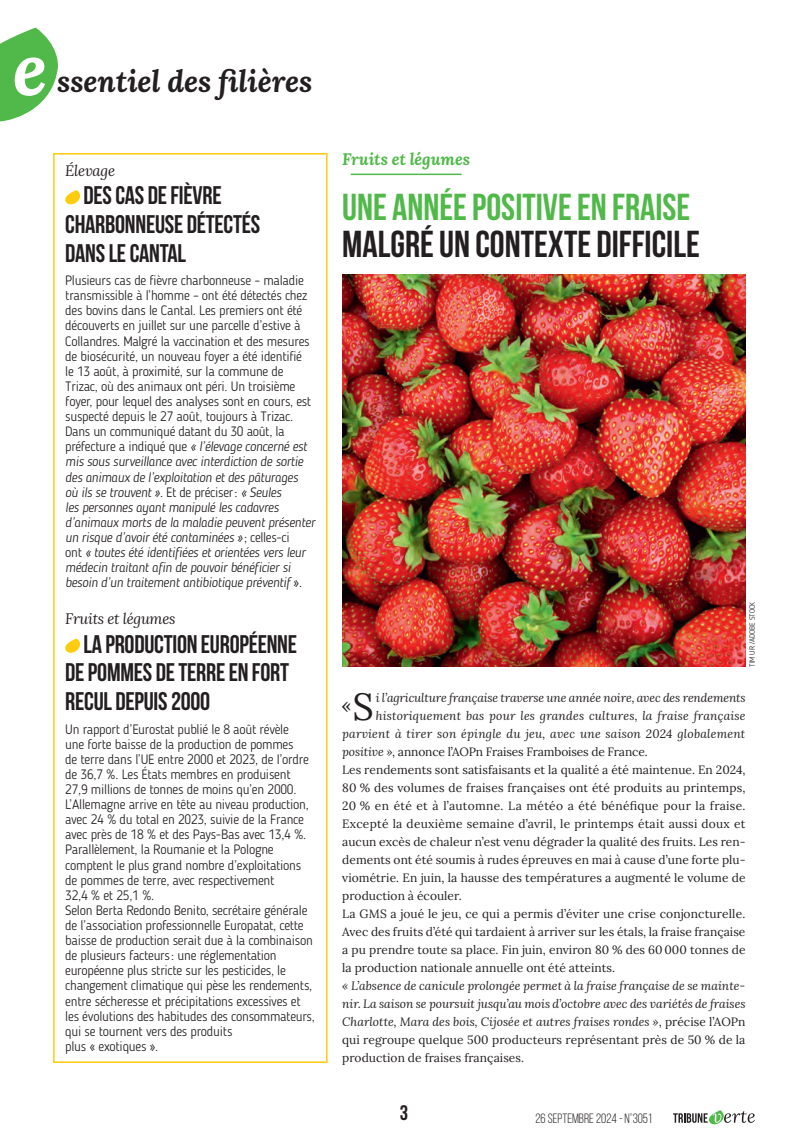
<style>
.page{position:relative;width:808px;height:1148px;background:#fff}
.page>*{position:absolute;margin:0;border:0;box-sizing:border-box;transform-origin:0 0}
.t1{font:italic 700 73.5px "Lora";color:#fff}
.t2{font:700 37.5px "Bebas Neue";color:#231f20}
.t3{font:700 37.5px "Bebas Neue";color:#50b949}
.t4{font:italic 700 30px "Lora";letter-spacing:-.005em;color:#231f20}
.t5{font:700 25.5px/28.7px "Bebas Neue";letter-spacing:-.01em;color:#231f20}
.t6{font:700 21px "Bebas Neue";color:#231f20}
.t7{font:18.9px "Lora";color:#231f20}
.t8{font:italic 700 16.5px "Lora";letter-spacing:-.005em;color:#50b949}
.t9{font:italic 15px "Lora";letter-spacing:-.015em;color:#231f20}
.t10{font:300 13.5px/15.1px "Blogger Sans";letter-spacing:-.015em;color:#231f20}
.t11{font:13.5px "Bebas Neue";color:#231f20}
.t12{font:12px "Lora";letter-spacing:.005em;color:#231f20}
.t13{font:italic 12px/18px "Lora";letter-spacing:.005em;color:#231f20;text-align:justify}
.t14{font:12px "Lora";letter-spacing:.025em;color:#231f20}
.t15{font:300 7.5px "Blogger Sans";letter-spacing:-.005em;color:#231f20}
.s1{font-style:italic}
.s2{font-size:37.65px}
.s3{font-style:normal}
</style>
<div class="page">
<svg style="left:65px;top:190px;width:15px;height:14px"></svg>
<svg style="left:65px;top:639px;width:15px;height:14px"></svg>
<div style="left:53px;top:153px;width:274px;height:910px;border:2px solid #fecc0e"></div>
<hr style="left:351px;top:174px;width:110px;height:1px;background:#50b949">
<img style="left:342px;top:275px;width:403px;height:392px">
<svg style="left:0;top:28px;width:58px;height:93px"></svg>
<svg style="left:673px;top:1110px;width:82px;height:14px"></svg>
<h1 class="t1" style="left:13px;top:16px;width:36px">e</h1>
<h3 class="t4" style="left:57px;top:60px;width:257px">ssentiel des filières</h3>
<p class="t9" style="left:65px;top:160px;width:51px">Élevage</p>
<h3 class="t5" style="left:65px;top:181px;width:197px;text-indent:18px">DES CAS DE FIÈVRE<br>CHARBONNEUSE DÉTECTÉS<br>DANS LE CANTAL</h3>
<p class="t10" style="left:65px;top:273px;width:251px">Plusieurs cas de fièvre charbonneuse – maladie transmissible à l’homme – ont été détectés chez des bovins dans le Cantal. Les premiers ont été découverts en juillet sur une parcelle d’estive à Collandres. Malgré la vaccination et des mesures de biosécurité, un nouveau foyer a été identifié<br>le 13 août, à proximité, sur la commune de Trizac, où des animaux ont péri. Un troisième foyer, pour lequel des analyses sont en cours, est suspecté depuis le 27 août, toujours à Trizac.<br>Dans un communiqué datant du 30 août, la préfecture a indiqué que <span class="s1">« l’élevage concerné est mis sous surveillance avec interdiction de sortie des animaux de l’exploitation et des pâturages<br>où ils se trouvent »</span>. Et de préciser: <span class="s1">« Seules<br>les personnes ayant manipulé les cadavres d’animaux morts de la maladie peuvent présenter un risque d’avoir été contaminées »</span>; celles-ci<br>ont <span class="s1">« toutes été identifiées et orientées vers leur médecin traitant afin de pouvoir bénéficier si besoin d’un traitement antibiotique préventif</span> ».</p>
<p class="t9" style="left:65px;top:609px;width:112px">Fruits et légumes</p>
<h3 class="t5" style="left:65px;top:629px;width:233px;text-indent:18px">LA PRODUCTION EUROPÉENNE<br>DE POMMES DE TERRE EN FORT<br>RECUL DEPUIS 2000</h3>
<p class="t10" style="left:65px;top:721px;width:251px">Un rapport d’Eurostat publié le 8 août révèle<br>une forte baisse de la production de pommes<br>de terre dans l’UE entre 2000 et 2023, de l’ordre de 36,7 %. Les États membres en produisent 27,9 millions de tonnes de moins qu’en 2000.<br>L’Allemagne arrive en tête au niveau production, avec 24 % du total en 2023, suivie de la France avec près de 18 % et des Pays-Bas avec 13,4 %.<br>Parallèlement, la Roumanie et la Pologne comptent le plus grand nombre d’exploitations de pommes de terre, avec respectivement<br>32,4 % et 25,1 %.<br>Selon Berta Redondo Benito, secrétaire générale de l’association professionnelle Europatat, cette baisse de production serait due à la combinaison de plusieurs facteurs: une réglementation européenne plus stricte sur les pesticides, le changement climatique qui pèse les rendements, entre sécheresse et précipitations excessives et les évolutions des habitudes des consommateurs, qui se tournent vers des produits<br>plus « exotiques ».</p>
<p class="t8" style="left:342px;top:147px;width:129px">Fruits et légumes</p>
<h2 class="t3" style="left:342px;top:186px;width:350px">UNE ANNÉE POSITIVE EN FRAISE</h2>
<h2 class="t2" style="left:342px;top:224px;width:359px">MALGRÉ UN CONTEXTE DIFFICILE</h2>
<p class="t15" style="left:748px;top:667px;width:67px;rotate:-90deg">TIM UR /ADOBE STOCK</p>
<h3 class="t7" style="left:342px;top:691px;width:34px">«<span class="s2">S</span></h3>
<p class="t13" style="left:376px;top:688px;width:371px">i l’agriculture française traverse une année noire, avec des rendements</p>
<p class="t13" style="left:376px;top:706px;width:371px">historiquement bas pour les grandes cultures, la fraise française</p>
<p class="t13" style="left:342px;top:724px;width:404px">parvient à tirer son épingle du jeu, avec une saison 2024 globalement</p>
<p class="t12" style="left:342px;top:743px;width:307px"><span class="s1">positive »,</span> annonce l’AOPn Fraises Framboises de France.</p>
<p class="t12" style="left:342px;top:761px;width:405px">Les rendements sont satisfaisants et la qualité a été maintenue. En 2024,</p>
<p class="t12" style="left:342px;top:779px;width:405px">80 % des volumes de fraises françaises ont été produits au printemps,</p>
<p class="t14" style="left:342px;top:797px;width:405px">20 % en été et à l’automne. La météo a été bénéfique pour la fraise.</p>
<p class="t12" style="left:342px;top:815px;width:405px">Excepté la deuxième semaine d’avril, le printemps était aussi doux et</p>
<p class="t12" style="left:342px;top:833px;width:405px">aucun excès de chaleur n’est venu dégrader la qualité des fruits. Les ren-</p>
<p class="t12" style="left:342px;top:851px;width:405px">dements ont été soumis à rudes épreuves en mai à cause d’une forte plu-</p>
<p class="t12" style="left:342px;top:869px;width:405px">viométrie. En juin, la hausse des températures a augmenté le volume de</p>
<p class="t12" style="left:342px;top:887px;width:121px">production à écouler.</p>
<p class="t12" style="left:342px;top:905px;width:405px">La GMS a joué le jeu, ce qui a permis d’éviter une crise conjoncturelle.</p>
<p class="t12" style="left:342px;top:923px;width:405px">Avec des fruits d’été qui tardaient à arriver sur les étals, la fraise française</p>
<p class="t12" style="left:342px;top:941px;width:405px">a pu prendre toute sa place. Fin juin, environ 80 % des 60000 tonnes de</p>
<p class="t12" style="left:342px;top:959px;width:274px">la production nationale annuelle ont été atteints.</p>
<p class="t13" style="left:342px;top:976px;width:405px">« L’absence de canicule prolongée permet à la fraise française de se mainte&shy;nir. La saison se poursuit jusqu’au mois d’octobre avec des variétés de fraises Charlotte, Mara des bois, Cijosée et autres fraises rondes »<span class="s3">, précise l’AOPn qui regroupe quelque 500 producteurs représentant près de 50 % de la production de fraises françaises.</span></p>
<h3 class="t6" style="left:400px;top:1101px;width:10px">3</h3>
<p class="t11" style="left:535px;top:1111px;width:118px">26 SEPTEMBRE 2024 - N°3051</p>
</div>
